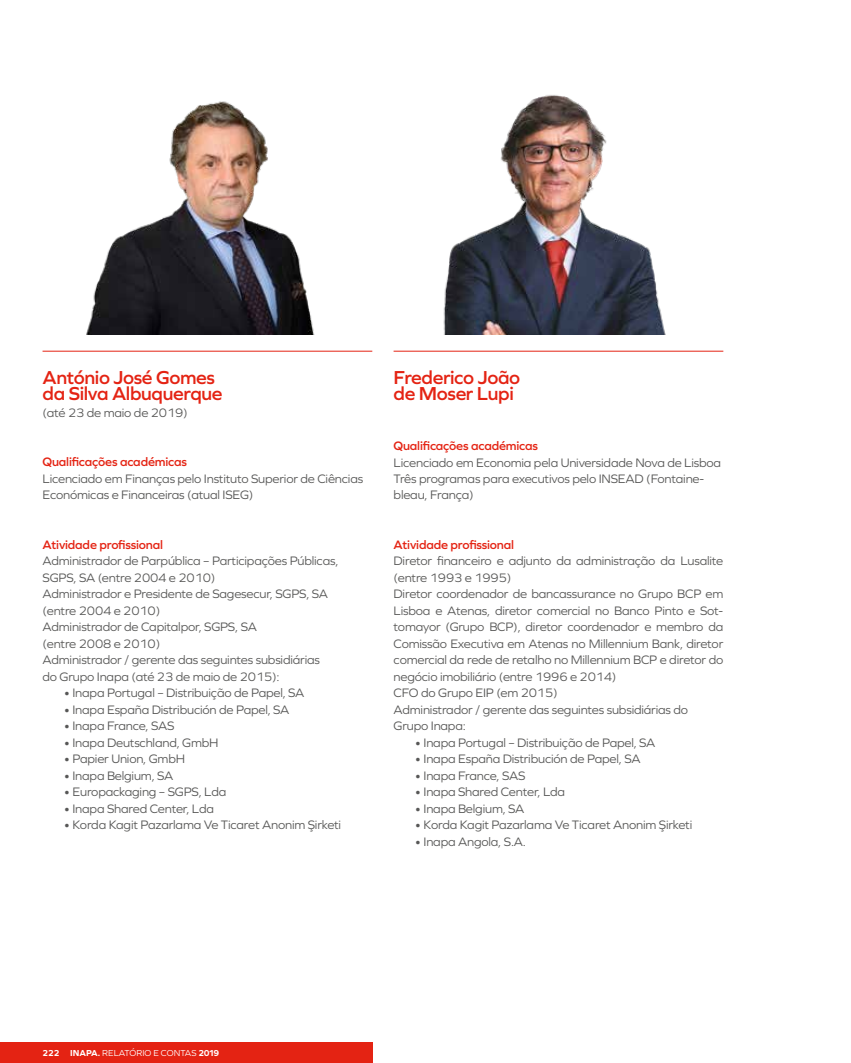
<style>
.page{position:relative;width:851px;height:1063px;background:#fff}
.page>*{position:absolute;margin:0;border:0;box-sizing:border-box;transform-origin:0 0}
.t1{font:600 19.5px/16.5px "Graphie";letter-spacing:-.02em;color:#e42313}
.t2{font:12.75px/16.5px "Graphie";letter-spacing:-.015em;color:#575756}
.t3{font:600 12.75px "Graphie";letter-spacing:-.015em;color:#e42313}
.t4{font:9px "Graphie";color:#fff}
.s1{font-weight:700}
</style>
<div class="page">
<img style="left:86px;top:101px;width:228px;height:233px">
<img style="left:443px;top:95px;width:223px;height:239px">
<div style="left:0;top:1042px;width:372px;height:21px;background:#e42313"></div>
<hr style="left:43px;top:351px;width:329px;height:1px;background:#e42313">
<hr style="left:393px;top:351px;width:330px;height:1px;background:#e42313">
<h1 class="t1" style="left:43px;top:369px;width:181px">António José Gomes da Silva Albuquerque</h1>
<p class="t2" style="left:43px;top:404px;width:147px">(até 23 de maio de 2019)</p>
<p class="t3" style="left:43px;top:455px;width:146px">Qualificações académicas</p>
<p class="t2" style="left:43px;top:470px;width:322px">Licenciado em Finanças pelo Instituto Superior de Ciências<br>Económicas e Financeiras (atual ISEG)</p>
<p class="t3" style="left:43px;top:537px;width:122px">Atividade profissional</p>
<p class="t2" style="left:43px;top:553px;width:297px">Administrador de Parpública – Participações Públicas, SGPS, SA (entre 2004 e 2010)<br>Administrador e Presidente de Sagesecur, SGPS, SA (entre 2004 e 2010)<br>Administrador de Capitalpor, SGPS, SA<br>(entre 2008 e 2010)<br>Administrador / gerente das seguintes subsidiárias<br>do Grupo Inapa (até 23 de maio de 2015):</p>
<p class="t2" style="left:64px;top:685px;width:242px">• Inapa Portugal – Distribuição de Papel, SA</p>
<p class="t2" style="left:64px;top:701px;width:227px">• Inapa España Distribución de Papel, SA</p>
<p class="t2" style="left:64px;top:718px;width:112px">• Inapa France, SAS</p>
<p class="t2" style="left:64px;top:734px;width:156px">• Inapa Deutschland, GmbH</p>
<p class="t2" style="left:64px;top:751px;width:123px">• Papier Union, GmbH</p>
<p class="t2" style="left:64px;top:767px;width:111px">• Inapa Belgium, SA</p>
<p class="t2" style="left:64px;top:784px;width:164px">• Europackaging – SGPS, Lda</p>
<p class="t2" style="left:64px;top:800px;width:152px">• Inapa Shared Center, Lda</p>
<p class="t2" style="left:64px;top:817px;width:279px">• Korda Kagit Pazarlama Ve Ticaret Anonim Şirketi</p>
<h1 class="t1" style="left:393px;top:369px;width:128px">Frederico João de Moser Lupi</h1>
<p class="t3" style="left:393px;top:438px;width:146px">Qualificações académicas</p>
<p class="t2" style="left:393px;top:454px;width:329px">Licenciado em Economia pela Universidade Nova de Lisboa<br>Três programas para executivos pelo INSEAD (Fontaine&shy;bleau, França)</p>
<p class="t3" style="left:393px;top:537px;width:122px">Atividade profissional</p>
<p class="t2" style="left:393px;top:553px;width:331px">Diretor financeiro e adjunto da administração da Lusalite (entre 1993 e 1995)<br>Diretor coordenador de bancassurance no Grupo BCP em Lisboa e Atenas, diretor comercial no Banco Pinto e Sot&shy;tomayor (Grupo BCP), diretor coordenador e membro da Comissão Executiva em Atenas no Millennium Bank, diretor comercial da rede de retalho no Millennium BCP e diretor do negócio imobiliário (entre 1996 e 2014)<br>CFO do Grupo EIP (em 2015)<br>Administrador / gerente das seguintes subsidiárias do Grupo Inapa:</p>
<p class="t2" style="left:415px;top:734px;width:242px">• Inapa Portugal – Distribuição de Papel, SA</p>
<p class="t2" style="left:415px;top:751px;width:227px">• Inapa España Distribución de Papel, SA</p>
<p class="t2" style="left:415px;top:767px;width:112px">• Inapa France, SAS</p>
<p class="t2" style="left:415px;top:784px;width:152px">• Inapa Shared Center, Lda</p>
<p class="t2" style="left:415px;top:800px;width:111px">• Inapa Belgium, SA</p>
<p class="t2" style="left:415px;top:817px;width:279px">• Korda Kagit Pazarlama Ve Ticaret Anonim Şirketi</p>
<p class="t2" style="left:415px;top:833px;width:113px">• Inapa Angola, S.A.</p>
<p class="t4" style="left:43px;top:1047px;width:178px"><span class="s1">222 INAPA.</span> RELATÓRIO E CONTAS <span class="s1">2019</span></p>
</div>
